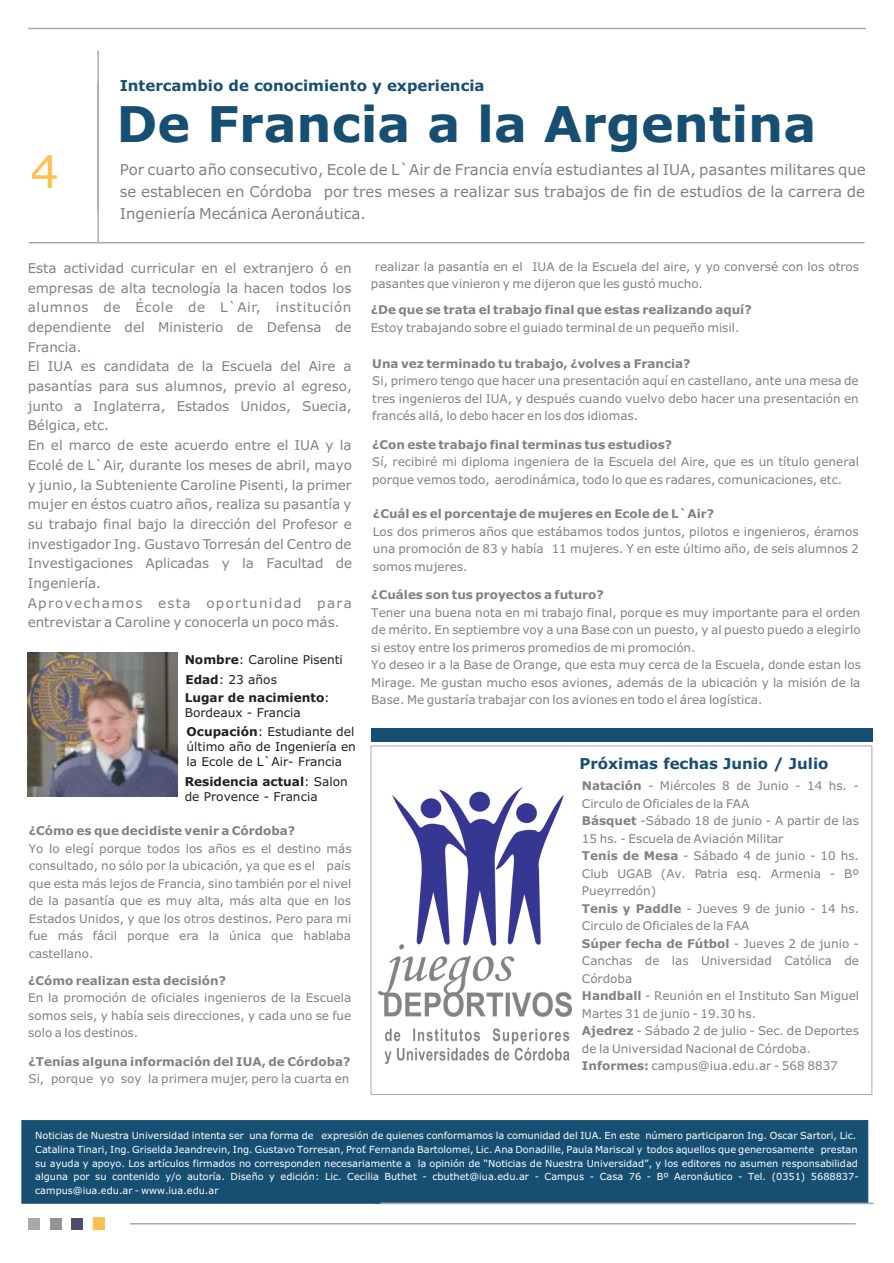
<style>
.page{position:relative;width:894px;height:1263px;background:#fff}
.page>*{position:absolute;margin:0;border:0;box-sizing:border-box;transform-origin:0 0}
.t1{font:700 49.35px "Verdana";color:#174f72}
.t2{font:45px "Verdana";color:#fdc04f}
.t3{font:15px/21.9px "Verdana";color:#808285;text-align:justify}
.t4{font:700 15px "Verdana";color:#174f72}
.t5{font:13.5px/19.6px "Verdana";color:#808285}
.t6{font:12.15px/14.7px "Verdana";color:#231f20}
.t7{font:700 12.15px/19px "Verdana";color:#231f20}
.t8{font:12px/17.5px "Verdana";color:#808285}
.t9{font:700 12px "Verdana";color:#808285}
.t10{font:9.75px/13.6px "Verdana";color:#fff}
.s1{font-weight:400}
.s2{font-weight:700}
</style>
<div class="page">
<hr style="left:97px;top:50px;width:2px;height:160px;background:#a8a9ad">
<hr style="left:130px;top:1223px;width:726px;height:2px;background:#a8a9ad">
<hr style="left:97px;top:83px;width:2px;height:159px;background:#a8a9ad">
<hr style="left:28px;top:28px;width:838px;height:1px;background:#a8a9ad">
<hr style="left:29px;top:242px;width:836px;height:1px;background:#a8a9ad">
<div style="left:72px;top:1218px;width:11px;height:12px;background:#4f4b69"></div>
<div style="left:50px;top:1218px;width:11px;height:12px;background:#939598"></div>
<div style="left:28px;top:1218px;width:12px;height:12px;background:#a8a9ad"></div>
<div style="left:93px;top:1217px;width:12px;height:13px;background:#fdc04f;border:1px solid #fdc04f"></div>
<hr style="left:375px;top:1203px;width:493px;height:1px;background:#a8a9ad">
<div style="left:22px;top:1120px;width:846px;height:83px;background:#174f72;border:1px solid #174f72"></div>
<hr style="left:380px;top:1203px;width:494px;height:1px;background:#a8a9ad">
<div style="left:371px;top:728px;width:501px;height:14px;background:#174f72"></div>
<img style="left:378px;top:788px;width:193px;height:275px">
<img style="left:27px;top:653px;width:150px;height:144px">
<p class="t4" style="left:120px;top:80px;width:366px">Intercambio de conocimiento y experiencia</p>
<h1 class="t1" style="left:117px;top:104px;width:701px">De Francia a la Argentina</h1>
<h2 class="t2" style="left:30px;top:154px;width:30px">4</h2>
<p class="t3" style="left:120px;top:160px;width:748px">Por cuarto año consecutivo, Ecole de L`Air de Francia envía estudiantes al IUA, pasantes militares que se establecen en Córdoba por tres meses a realizar sus trabajos de fin de estudios de la carrera de Ingeniería Mecánica Aeronáutica.</p>
<p class="t5" style="left:28px;top:259px;width:326px">Esta actividad curricular en el extranjero ó en empresas de alta tecnología la hacen todos los alumnos de École de L`Air, institución dependiente del Ministerio de Defensa de Francia.<br>El IUA es candidata de la Escuela del Aire a pasantías para sus alumnos, previo al egreso, junto a Inglaterra, Estados Unidos, Suecia, Bélgica, etc.<br>En el marco de este acuerdo entre el IUA y la Ecolé de L`Air, durante los meses de abril, mayo y junio, la Subteniente Caroline Pisenti, la primer mujer en éstos cuatro años, realiza su pasantía y su trabajo final bajo la dirección del Profesor e investigador Ing. Gustavo Torresán del Centro de Investigaciones Aplicadas y la Facultad de Ingeniería.<br>Aprovechamos esta oportunidad para entrevistar a Caroline y conocerla un poco más.</p>
<p class="t8" style="left:371px;top:259px;width:490px;text-indent:4px">realizar la pasantía en el IUA de la Escuela del aire, y yo conversé con los otros pasantes que vinieron y me dijeron que les gustó mucho.</p>
<p class="t9" style="left:371px;top:305px;width:383px">¿De que se trata el trabajo final que estas realizando aquí?</p>
<p class="t8" style="left:371px;top:320px;width:370px">Estoy trabajando sobre el guiado terminal de un pequeño misil.</p>
<p class="t9" style="left:372px;top:358px;width:320px">Una vez terminado tu trabajo, ¿volves a Francia?</p>
<p class="t8" style="left:372px;top:373px;width:488px;text-align:justify">Si, primero tengo que hacer una presentación aquí en castellano, ante una mesa de tres ingenieros del IUA, y después cuando vuelvo debo hacer una presentación en francés allá, lo debo hacer en los dos idiomas.</p>
<p class="t9" style="left:372px;top:439px;width:302px">¿Con este trabajo final terminas tus estudios?</p>
<p class="t8" style="left:372px;top:454px;width:488px">Sí, recibiré mi diploma ingeniera de la Escuela del Aire, que es un título general porque vemos todo, aerodinámica, todo lo que es radares, comunicaciones, etc.</p>
<p class="t9" style="left:373px;top:509px;width:343px">¿Cuál es el porcentaje de mujeres en Ecole de L`Air?</p>
<p class="t8" style="left:373px;top:524px;width:487px;text-align:justify">Los dos primeros años que estábamos todos juntos, pilotos e ingenieros, éramos una promoción de 83 y había 11 mujeres. Y en este último año, de seis alumnos 2 somos mujeres.</p>
<p class="t9" style="left:371px;top:590px;width:234px">¿Cuáles son tus proyectos a futuro?</p>
<p class="t8" style="left:371px;top:605px;width:491px">Tener una buena nota en mi trabajo final, porque es muy importante para el orden de mérito. En septiembre voy a una Base con un puesto, y al puesto puedo a elegirlo si estoy entre los primeros promedios de mi promoción.<br>Yo deseo ir a la Base de Orange, que esta muy cerca de la Escuela, donde estan los Mirage. Me gustan mucho esos aviones, además de la ubicación y la misión de la Base. Me gustaría trabajar con los aviones en todo el área logística.</p>
<p class="t7" style="left:185px;top:651px;width:160px">Nombre<span class="s1">: Caroline Pisenti<br></span>Edad<span class="s1">: 23 años<br></span>Lugar de nacimiento<span class="s1">:</span></p>
<p class="t6" style="left:185px;top:704px;width:171px;line-height:19.2px">Bordeaux - Francia<br><span class="s2">Ocupación</span>: Estudiante del</p>
<p class="t6" style="left:187px;top:740px;width:171px">último año de Ingeniería en la Ecole de L`Air- Francia</p>
<p class="t6" style="left:185px;top:776px;width:165px"><span class="s2">Residencia actual</span>: Salon de Provence - Francia</p>
<p class="t9" style="left:29px;top:826px;width:268px">¿Cómo es que decidiste venir a Córdoba?</p>
<p class="t8" style="left:29px;top:841px;width:324px;text-align:justify">Yo lo elegí porque todos los años es el destino más consultado, no sólo por la ubicación, ya que es el país que esta más lejos de Francia, sino también por el nivel de la pasantía que es muy alta, más alta que en los Estados Unidos, y que los otros destinos. Pero para mi fue más fácil porque era la única que hablaba castellano.</p>
<p class="t4" style="left:580px;top:757px;width:250px">Próximas fechas Junio / Julio</p>
<p class="t8" style="left:582px;top:778px;width:279px"><span class="s2">Natación</span> - Miércoles 8 de Junio - 14 hs. - Circulo de Oficiales de la FAA<br><span class="s2">Básquet</span> -Sábado 18 de junio - A partir de las 15 hs. - Escuela de Aviación Militar<br><span class="s2">Tenis de Mesa</span> - Sábado 4 de junio - 10 hs.<br>Club UGAB (Av. Patria esq. Armenia - Bº Pueyrredón)<br><span class="s2">Tenis y Paddle</span> - Jueves 9 de junio - 14 hs.<br>Circulo de Oficiales de la FAA<br><span class="s2">Súper fecha de Fútbol</span> - Jueves 2 de junio - Canchas de las Universidad Católica de Córdoba<br><span class="s2">Handball</span> - Reunión en el Instituto San Miguel Martes 31 de junio - 19.30 hs.<br><span class="s2">Ajedrez</span> - Sábado 2 de julio - Sec. de Deportes de la Universidad Nacional de Córdoba.<br><span class="s2">Informes:</span> campus@iua.edu.ar - 568 8837</p>
<p class="t9" style="left:28px;top:975px;width:199px">¿Cómo realizan esta decisión?</p>
<p class="t8" style="left:28px;top:990px;width:325px;text-align:justify">En la promoción de oficiales ingenieros de la Escuela somos seis, y había seis direcciones, y cada uno se fue solo a los destinos.</p>
<p class="t9" style="left:28px;top:1056px;width:324px">¿Tenías alguna información del IUA, de Córdoba?</p>
<p class="t8" style="left:28px;top:1071px;width:322px">Si, porque yo soy la primera mujer, pero la cuarta en</p>
<p class="t10" style="left:35px;top:1130px;width:825px">Noticias de Nuestra Universidad intenta ser una forma de expresión de quienes conformamos la comunidad del IUA. En este número participaron Ing. Oscar Sartori, Lic.<br>Catalina Tinari, Ing. Griselda Jeandrevin, Ing. Gustavo Torresan, Prof. Fernanda Bartolomei, Lic. Ana Donadille, Paula Mariscal y todos aquellos que generosamente prestan su ayuda y apoyo. Los artículos firmados no corresponden necesariamente a la opinión de “Noticias de Nuestra Universidad”, y los editores no asumen responsabilidad alguna por su contenido y/o autoría. Diseño y edición: Lic. Cecilia Buthet - cbuthet@iua.edu.ar - Campus - Casa 76 - Bº Aeronáutico - Tel. (0351) 5688837- campus@iua.edu.ar - www.iua.edu.ar</p>
</div>
